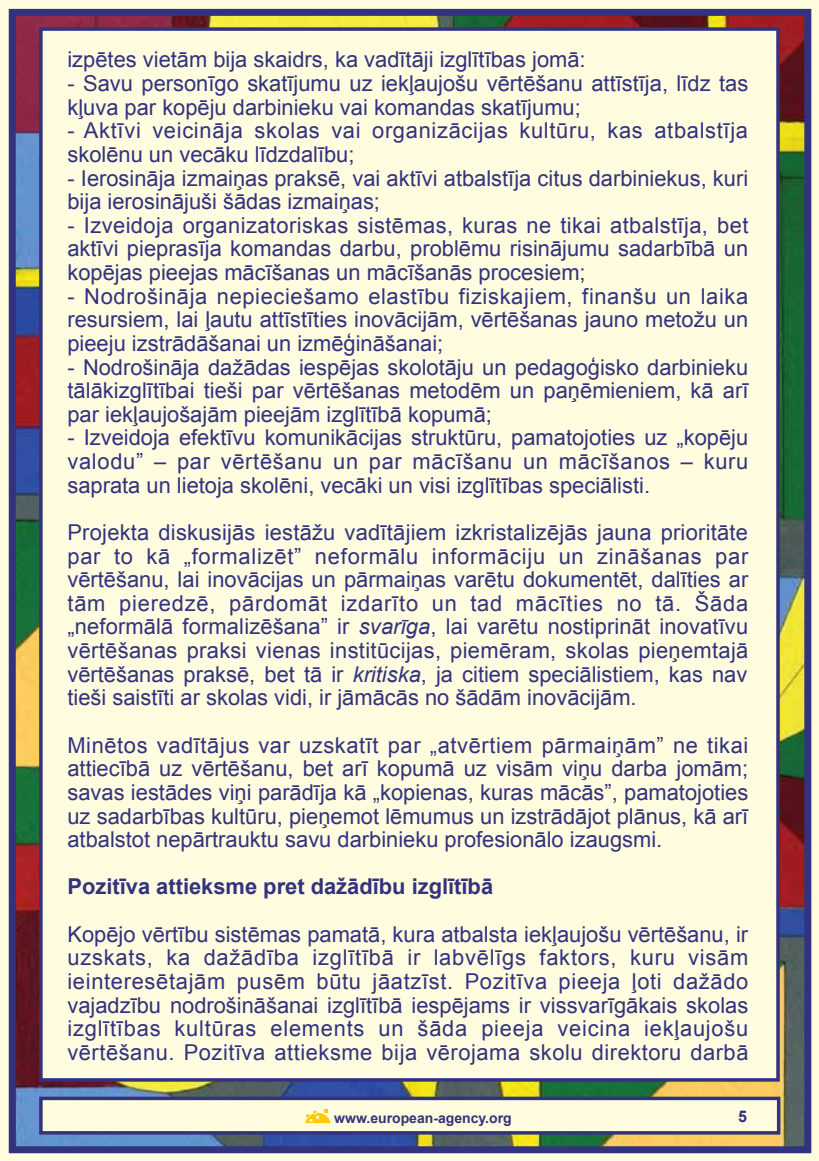
<style>
.page{position:relative;width:819px;height:1161px;background:#fff}
.page>*{position:absolute;margin:0;border:0;box-sizing:border-box;transform-origin:0 0}
.t1{font:21.88px/23.6px "Arial";color:#32327f;text-align:justify}
.t2{font:21.88px/23.6px "Arial";letter-spacing:.03em;color:#32327f}
.t3{font:700 21.88px "Arial";color:#32327f}
.t4{font:700 16.1px "Arial";color:#32327f}
.t5{font:700 14px "Arial";color:#32327f}
.s1{font-style:italic}
</style>
<div class="page">
<img style="left:17px;top:17px;width:786px;height:1128px">
<div style="left:0;top:0;width:819px;height:12px;background:#fffcdf"></div>
<div style="left:807px;top:0;width:12px;height:1161px;background:#fffcdf"></div>
<div style="left:0;top:1150px;width:819px;height:11px;background:#fffcdf"></div>
<div style="left:0;top:0;width:12px;height:1161px;background:#fffcdf"></div>
<div style="left:9px;top:9px;width:802px;height:1144px;border:7px solid #32327f"></div>
<div style="left:39px;top:27px;width:740px;height:1054px;background:#fffcdf;border:4px solid #32327f"></div>
<div style="left:39px;top:1096px;width:741px;height:38px;background:#fffcdf;border:4px solid #32327f"></div>
<svg style="left:305px;top:1109px;width:25px;height:14px"></svg>
<p class="t1" style="left:67px;top:48px;width:519px">izpētes vietām bija skaidrs, ka vadītāji izglītības jomā:</p>
<p class="t1" style="left:67px;top:72px;width:682px">- Savu personīgo skatījumu uz iekļaujošu vērtēšanu attīstīja, līdz tas kļuva par kopēju darbinieku vai komandas skatījumu;</p>
<p class="t2" style="left:67px;top:119px;width:682px">- Aktīvi veicināja skolas vai organizācijas kultūru, kas atbalstīja skolēnu un vecāku līdzdalību;</p>
<p class="t1" style="left:67px;top:166px;width:682px">- Ierosināja izmaiņas praksē, vai aktīvi atbalstīja citus darbiniekus, kuri bija ierosinājuši šādas izmaiņas;</p>
<p class="t1" style="left:67px;top:213px;width:682px">- Izveidoja organizatoriskas sistēmas, kuras ne tikai atbalstīja, bet aktīvi pieprasīja komandas darbu, problēmu risinājumu sadarbībā un kopējas pieejas mācīšanas un mācīšanās procesiem;</p>
<p class="t1" style="left:67px;top:284px;width:682px">- Nodrošināja nepieciešamo elastību fiziskajiem, finanšu un laika resursiem, lai ļautu attīstīties inovācijām, vērtēšanas jauno metožu un pieeju izstrādāšanai un izmēģināšanai;</p>
<p class="t1" style="left:67px;top:355px;width:682px">- Nodrošināja dažādas iespējas skolotāju un pedagoģisko darbinieku tālākizglītībai tieši par vērtēšanas metodēm un paņēmieniem, kā arī par iekļaujošajām pieejām izglītībā kopumā;</p>
<p class="t1" style="left:67px;top:426px;width:682px">- Izveidoja efektīvu komunikācijas struktūru, pamatojoties uz „kopēju valodu” – par vērtēšanu un par mācīšanu un mācīšanos – kuru saprata un lietoja skolēni, vecāki un visi izglītības speciālisti.</p>
<p class="t1" style="left:67px;top:521px;width:682px">Projekta diskusijās iestāžu vadītājiem izkristalizējās jauna prioritāte par to kā „formalizēt” neformālu informāciju un zināšanas par vērtēšanu, lai inovācijas un pārmaiņas varētu dokumentēt, dalīties ar tām pieredzē, pārdomāt izdarīto un tad mācīties no tā. Šāda „neformālā formalizēšana” ir <span class="s1">svarīga</span>, lai varētu nostiprināt inovatīvu vērtēšanas praksi vienas institūcijas, piemēram, skolas pieņemtajā vērtēšanas praksē, bet tā ir <span class="s1">kritiska</span>, ja citiem speciālistiem, kas nav tieši saistīti ar skolas vidi, ir jāmācās no šādām inovācijām.</p>
<p class="t1" style="left:67px;top:733px;width:682px">Minētos vadītājus var uzskatīt par „atvērtiem pārmaiņām” ne tikai attiecībā uz vērtēšanu, bet arī kopumā uz visām viņu darba jomām; savas iestādes viņi parādīja kā „kopienas, kuras mācās”, pamatojoties uz sadarbības kultūru, pieņemot lēmumus un izstrādājot plānus, kā arī atbalstot nepārtrauktu savu darbinieku profesionālo izaugsmi.</p>
<p class="t3" style="left:67px;top:872px;width:427px">Pozitīva attieksme pret dažādību izglītībā</p>
<p class="t1" style="left:67px;top:922px;width:682px">Kopējo vērtību sistēmas pamatā, kura atbalsta iekļaujošu vērtēšanu, ir uzskats, ka dažādība izglītībā ir labvēlīgs faktors, kuru visām ieinteresētajām pusēm būtu jāatzīst. Pozitīva pieeja ļoti dažādo vajadzību nodrošināšanai izglītībā iespējams ir vissvarīgākais skolas izglītības kultūras elements un šāda pieeja veicina iekļaujošu vērtēšanu. Pozitīva attieksme bija vērojama skolu direktoru darbā</p>
<p class="t5" style="left:334px;top:1109px;width:179px">www.european-agency.org</p>
<p class="t4" style="left:738px;top:1106px;width:10px">5</p>
</div>
